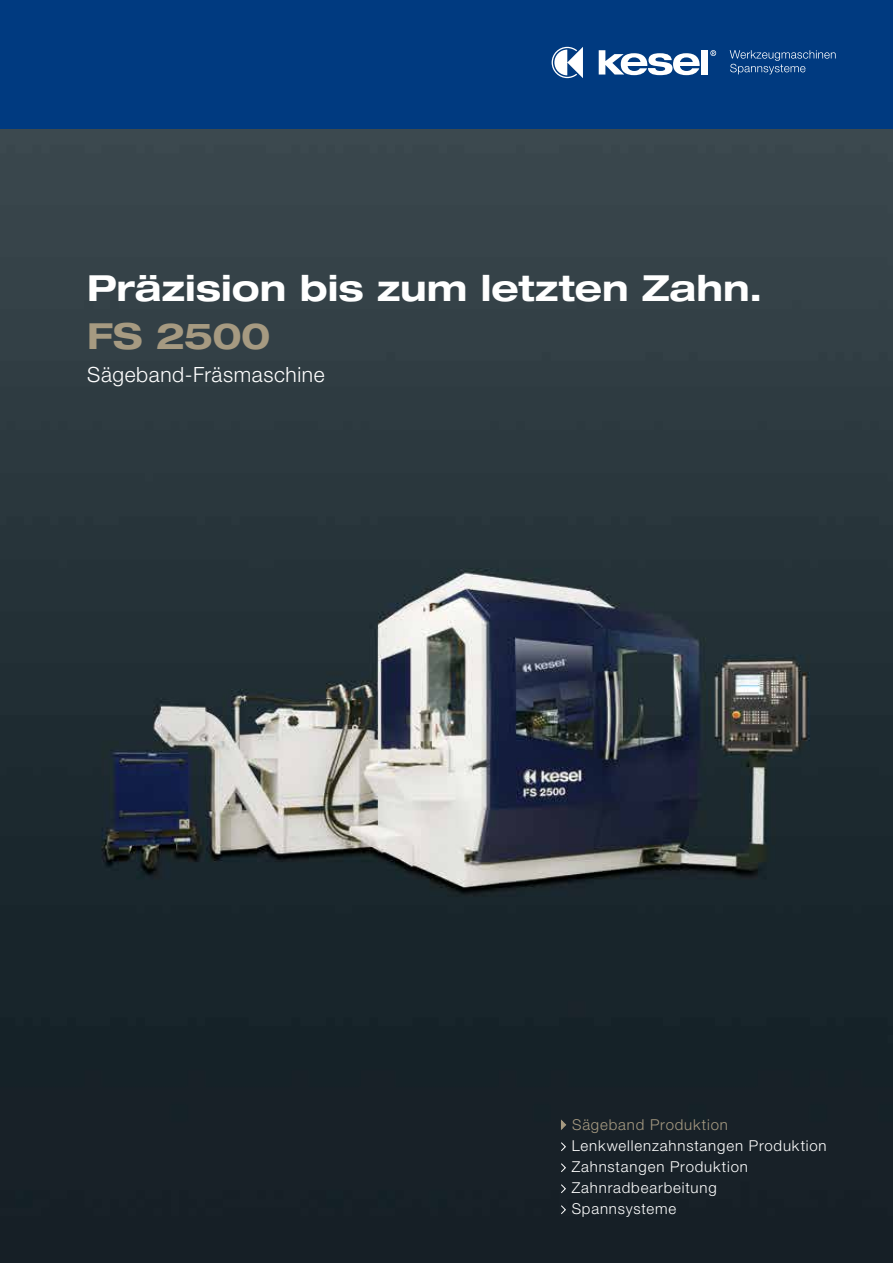
<style>
.page{position:relative;width:893px;height:1263px;background:#fff}
.page>*{position:absolute;margin:0;border:0;box-sizing:border-box;transform-origin:0 0}
.t1{font:700 expanded 36px "Helvetica Neue LT Std";color:#fff}
.t2{font:700 expanded 36px "Helvetica Neue LT Std";letter-spacing:-.02em;color:#a69a81}
.t3{font:300 21px "Helvetica Neue LT Std";letter-spacing:.03em;color:#fff}
.t4{font:300 15px/21px "Helvetica Neue LT Std";letter-spacing:.055em;color:#fff}
.t5{font:300 15px "Helvetica Neue LT Std";letter-spacing:.055em;color:#a69a81}
</style>
<div class="page">
<img style="left:0;top:129px;width:893px;height:1134px">
<div style="left:0;top:0;width:893px;height:129px;background:#003a80"></div>
<svg style="left:560px;top:1119px;width:7px;height:13px"></svg>
<svg style="left:560px;top:1141px;width:7px;height:11px"></svg>
<svg style="left:560px;top:1162px;width:7px;height:11px"></svg>
<svg style="left:560px;top:1183px;width:7px;height:11px"></svg>
<svg style="left:560px;top:1204px;width:7px;height:11px"></svg>
<svg style="left:552px;top:47px;width:31px;height:31px"></svg>
<div style="left:701px;top:50px;width:7px;height:24px;background:#fff"></div>
<svg style="left:599px;top:50px;width:101px;height:25px"></svg>
<svg style="left:710px;top:50px;width:6px;height:6px"></svg>
<svg style="left:730px;top:50px;width:106px;height:24px"></svg>
<h1 class="t1" style="left:87px;top:266px;width:677px">Präzision bis zum letzten Zahn.</h1>
<h1 class="t2" style="left:87px;top:314px;width:185px">FS 2500</h1>
<h2 class="t3" style="left:87px;top:362px;width:239px">Sägeband-Fräsmaschine</h2>
<p class="t5" style="left:572px;top:1116px;width:157px">Sägeband Produktion</p>
<p class="t4" style="left:572px;top:1135px;width:257px">Lenkwellenzahnstangen Produktion<br>Zahnstangen Produktion<br>Zahnradbearbeitung<br>Spannsysteme</p>
</div>
